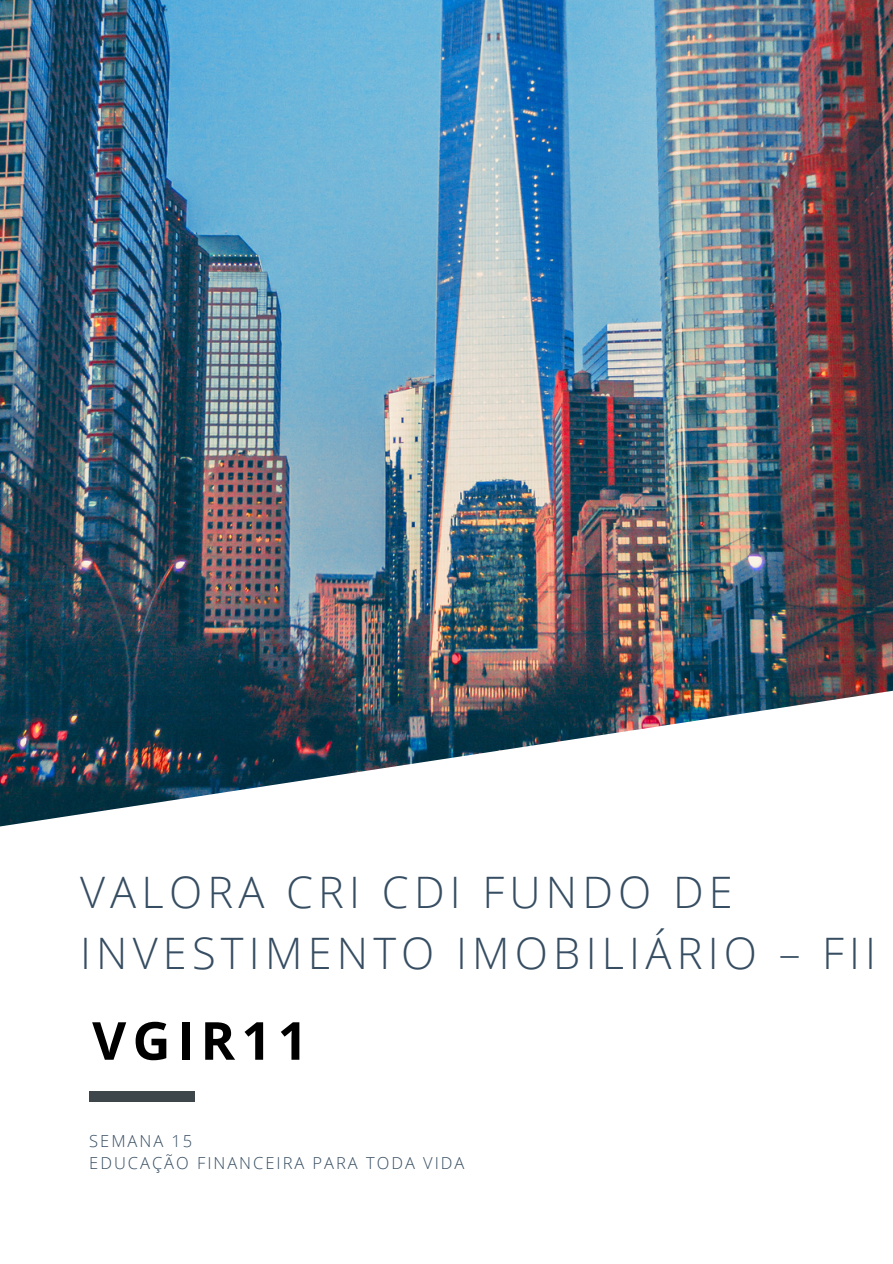
<style>
.page{position:relative;width:893px;height:1264px;background:#fff}
.page>*{position:absolute;margin:0;border:0;box-sizing:border-box;transform-origin:0 0}
.t1{font:700 52.5px "Open Sans";letter-spacing:.12em;color:#000}
.t2{font:300 43.35px/60.8px "Open Sans";letter-spacing:.12em;color:#364d62}
.t3{font:300 16.5px "Open Sans";letter-spacing:.12em;color:#364d62}
</style>
<div class="page">
<img style="left:0;top:0;width:892px;height:827px">
<div style="left:89px;top:1091px;width:106px;height:10px;background:#3d464a"></div>
<p class="t2" style="left:80px;top:861px;width:797px">VALORA CRI CDI FUNDO DE<br>INVESTIMENTO IMOBILIÁRIO – FII</p>
<p class="t1" style="left:92px;top:1003px;width:217px">VGIR11</p>
<p class="t3" style="left:89px;top:1128px;width:105px">SEMANA 15</p>
<p class="t3" style="left:89px;top:1151px;width:376px">EDUCAÇÃO FINANCEIRA PARA TODA VIDA</p>
</div>
